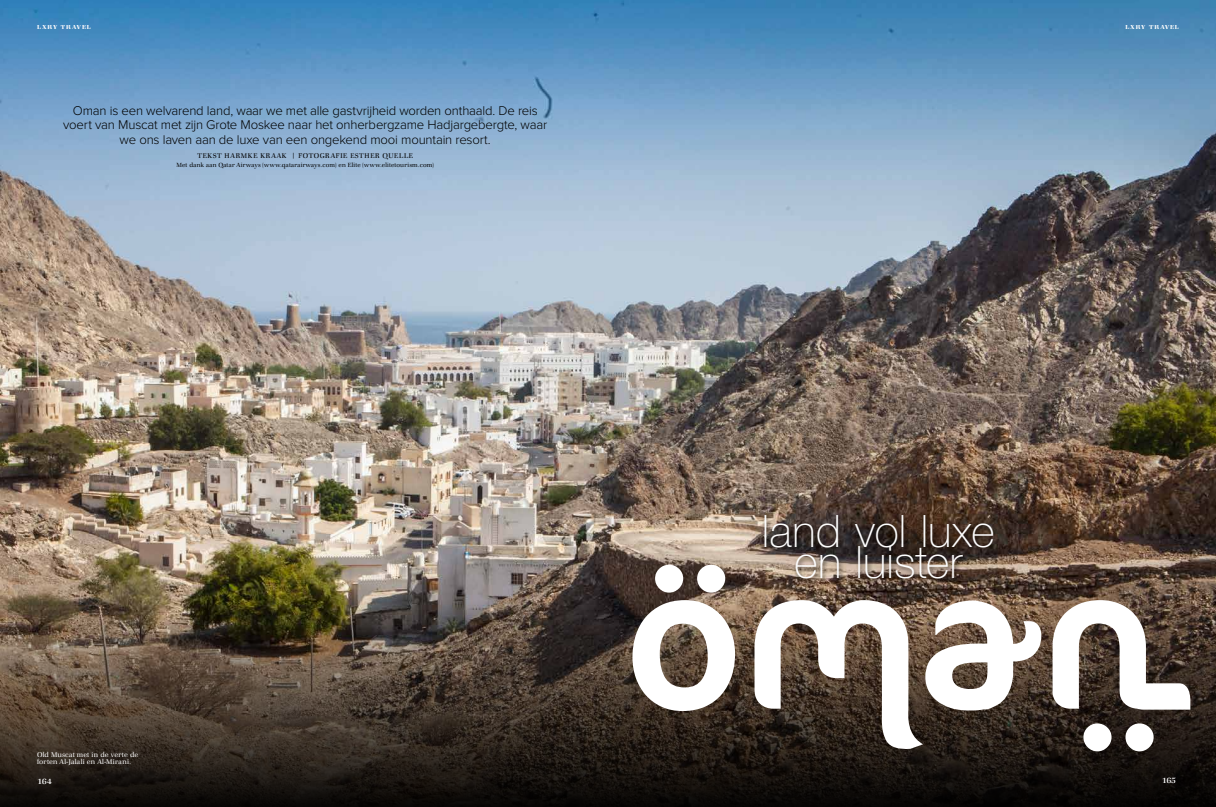
<style>
.page{position:relative;width:1216px;height:807px;background:#fff}
.page>*{position:absolute;margin:0;border:0;box-sizing:border-box;transform-origin:0 0}
.t1{font:196.44px "FTF Ahlan Ve Arabez FREE";color:#fff}
.t2{font:100 44.71px "Helvetica Neue LT Std";letter-spacing:.005em;color:#fff}
.t3{font:300 13.12px/14.9px "Proxima Nova";letter-spacing:-.015em;color:#000;text-align:center}
.t4{font:500 8.31px "ITC Zapf Book Com";letter-spacing:-.04em;color:#fff}
.t5{font:300 7px/7px "ITC Zapf Book Com";letter-spacing:.03em;color:#fff}
.t6{font:300 7px "ITC Zapf Book Com";letter-spacing:.105em;color:#000}
.t7{font:300 6.12px "ITC Zapf Book Com";letter-spacing:.035em;color:#000}
.t8{font:600 5.95px "ITC Zapf Book Com";letter-spacing:.16em;color:#fff}
</style>
<div class="page">
<img style="left:0;top:0;width:1215px;height:600px">
<svg style="left:0;top:600px;width:1215px;height:206px;background:#3e3228"></svg>
<div style="left:761px;top:512px;width:238px;height:73px;background:#000;opacity:.75"></div>
<p class="t8" style="left:37px;top:23px;width:55px">LXRY TRAVEL</p>
<p class="t3" style="left:63px;top:103px;width:485px">Oman is een welvarend land, waar we met alle gastvrijheid worden onthaald. De reis voert van Muscat met zijn Grote Moskee naar het onherbergzame Hadjargebergte, waar we ons laven aan de luxe van een ongekend mooi mountain resort.</p>
<p class="t6" style="left:197px;top:151px;width:217px">TEKST HARMKE KRAAK | FOTOGRAFIE ESTHER QUELLE</p>
<p class="t7" style="left:176px;top:161px;width:259px">Met dank aan Qatar Airways (www.qatarairways.com) en Elite (www.elitetourism.com)</p>
<p class="t8" style="left:1125px;top:23px;width:55px">LXRY TRAVEL</p>
<p class="t5" style="left:37px;top:750px;width:102px">Old Muscat met in de verte de forten Al-Jalali en Al-Mirani.</p>
<p class="t4" style="left:37px;top:776px;width:16px">164</p>
<h2 class="t2" style="left:762px;top:505px;width:234px">land vol luxe</h2>
<h2 class="t2" style="left:794px;top:536px;width:169px">en luister</h2>
<h1 class="t1" style="left:632px;top:527px;width:537px">OMAN</h1>
<p class="t4" style="left:1161px;top:774px;width:16px">165</p>
</div>
